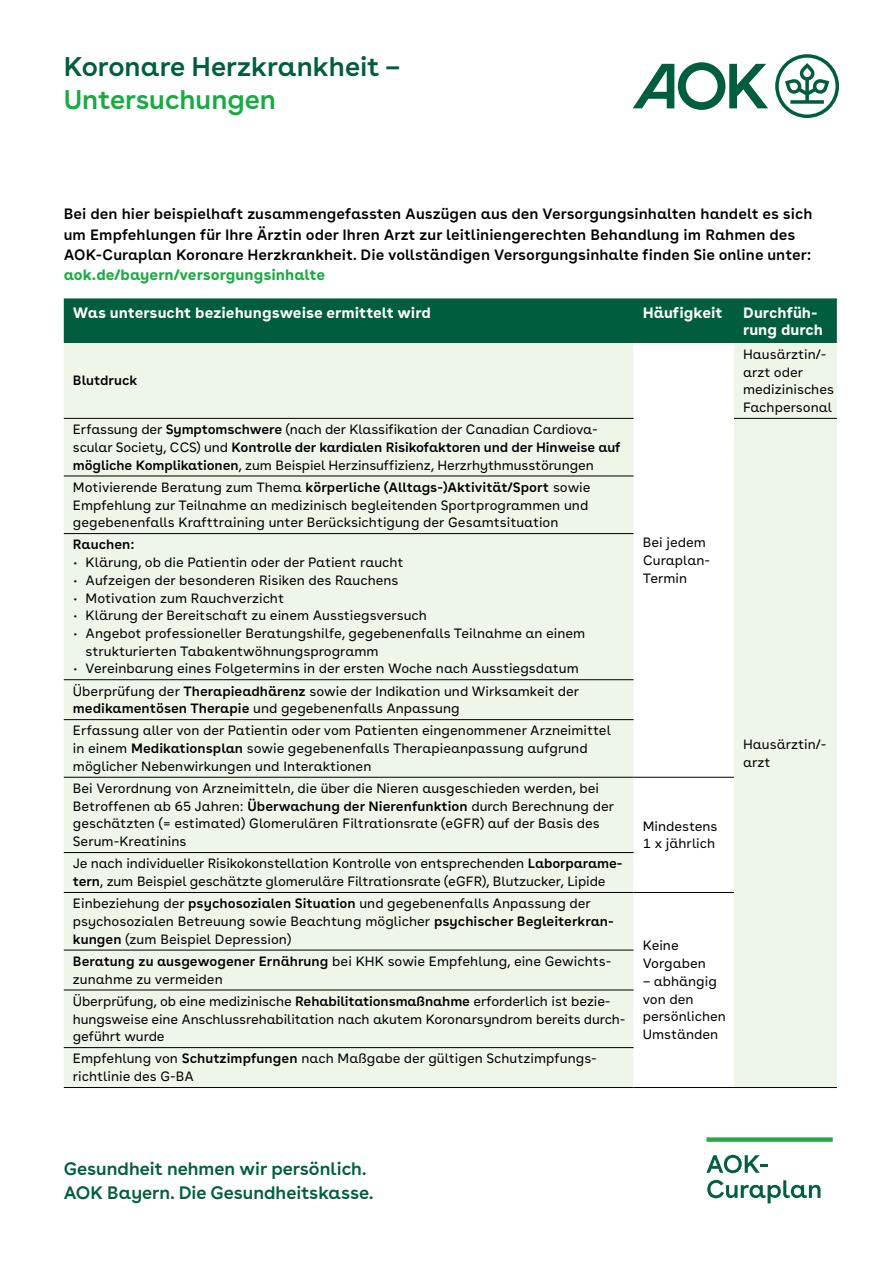
<style>
.page{position:relative;width:893px;height:1263px;background:#fff}
.page>*{position:absolute;margin:0;border:0;box-sizing:border-box;transform-origin:0 0}
.Innen-_und_Rückseite_H1_-_Kopfzeile_18pt{font:600 27px/32.8px "AOK Buenos Aires";color:#005e3f}
.t1{font:600 18px/24.3px "AOK Buenos Aires";color:#005e3f}
.Innen-_und_Rückseite_P_-_Copy_9pt_135{font:600 15px/20.2px "AOK Buenos Aires Text";color:#000}
.Tabelle_P_-_Tabelle_Kopfzeile_9pt_135{font:700 15px/16.5px "AOK Buenos Aires Text";color:#fff}
.Innen-_und_Rückseite_P_-_Copy_9pt_135-2{font:700 15px "AOK Buenos Aires Text";color:#18ab42}
.Tabelle_P_-_Tabelle_Aufzählung_9pt_135_K{font:13.5px/17.7px "AOK Buenos Aires Text";color:#000}
.Tabelle_P_-_Tabelle_Aufzählung_9pt_135_K-2{font:600 13.5px "AOK Buenos Aires Text";color:#000}
.s1{color:#18ab42}
.s2{font-weight:600}
</style>
<div class="page">
<svg style="left:706px;top:1155px;width:62px;height:18px"></svg>
<svg style="left:707px;top:1180px;width:113px;height:23px"></svg>
<svg style="left:706px;top:1137px;width:127px;height:5px"></svg>
<svg style="left:633px;top:54px;width:206px;height:64px"></svg>
<div style="left:64px;top:298px;width:773px;height:45px;background:#005e3f"></div>
<div style="left:64px;top:343px;width:570px;height:744px;background:#eef5e9"></div>
<div style="left:734px;top:343px;width:103px;height:744px;background:#eef5e9"></div>
<hr style="left:734px;top:418px;width:103px;height:1px;background:#000">
<hr style="left:634px;top:777px;width:100px;height:1px;background:#000">
<hr style="left:634px;top:892px;width:100px;height:1px;background:#000">
<hr style="left:634px;top:1087px;width:100px;height:1px;background:#000">
<hr style="left:734px;top:1087px;width:103px;height:1px;background:#000">
<hr style="left:64px;top:418px;width:570px;height:1px;background:#000">
<hr style="left:64px;top:476px;width:570px;height:1px;background:#000">
<hr style="left:64px;top:533px;width:570px;height:1px;background:#000">
<hr style="left:64px;top:679px;width:570px;height:1px;background:#000">
<hr style="left:64px;top:719px;width:570px;height:1px;background:#000">
<hr style="left:64px;top:777px;width:570px;height:1px;background:#000">
<hr style="left:64px;top:852px;width:570px;height:1px;background:#000">
<hr style="left:64px;top:892px;width:570px;height:1px;background:#000">
<hr style="left:64px;top:950px;width:570px;height:1px;background:#000">
<hr style="left:64px;top:990px;width:570px;height:1px;background:#000">
<hr style="left:64px;top:1047px;width:570px;height:1px;background:#000">
<hr style="left:64px;top:1087px;width:570px;height:1px;background:#000">
<h1 class="Innen-_und_Rückseite_H1_-_Kopfzeile_18pt" style="left:64px;top:47px;width:338px">Koronare Herzkrankheit –<br><span class="s1">Untersuchungen</span></h1>
<p class="Innen-_und_Rückseite_P_-_Copy_9pt_135" style="left:64px;top:203px;width:750px">Bei den hier beispielhaft zusammengefassten Auszügen aus den Versorgungsinhalten handelt es sich um Empfehlungen für Ihre Ärztin oder Ihren Arzt zur leitliniengerechten Behandlung im Rahmen des<br>AOK-Curaplan Koronare Herzkrankheit. Die vollständigen Versorgungsinhalte finden Sie online unter:</p>
<p class="Innen-_und_Rückseite_P_-_Copy_9pt_135-2" style="left:64px;top:262px;width:263px">aok.de/bayern/versorgungsinhalte</p>
<p class="Tabelle_P_-_Tabelle_Kopfzeile_9pt_135" style="left:73px;top:303px;width:360px">Was untersucht beziehungsweise ermittelt wird</p>
<p class="Tabelle_P_-_Tabelle_Kopfzeile_9pt_135" style="left:643px;top:303px;width:81px">Häufigkeit</p>
<p class="Tabelle_P_-_Tabelle_Kopfzeile_9pt_135" style="left:743px;top:303px;width:82px">Durchfüh&shy;rung durch</p>
<p class="Tabelle_P_-_Tabelle_Aufzählung_9pt_135_K-2" style="left:73px;top:369px;width:66px">Blutdruck</p>
<p class="Tabelle_P_-_Tabelle_Aufzählung_9pt_135_K" style="left:743px;top:344px;width:93px">Hausärztin/- arzt oder medizinisches<br>Fachpersonal</p>
<p class="Tabelle_P_-_Tabelle_Aufzählung_9pt_135_K" style="left:73px;top:419px;width:549px">Erfassung der <span class="s2">Symptomschwere</span> (nach der Klassifikation der Canadian Cardiova&shy;scular Society, CCS) und <span class="s2">Kontrolle der kardialen Risikofaktoren und der Hinweise auf mögliche Komplikationen</span>, zum Beispiel Herzinsuffizienz, Herzrhythmusstörungen</p>
<p class="Tabelle_P_-_Tabelle_Aufzählung_9pt_135_K" style="left:73px;top:477px;width:519px">Motivierende Beratung zum Thema <span class="s2">körperliche (Alltags-)Aktivität/Sport</span> sowie<br>Empfehlung zur Teilnahme an medizinisch begleitenden Sportprogrammen und gegebenenfalls Krafttraining unter Berücksichtigung der Gesamtsituation</p>
<p class="Tabelle_P_-_Tabelle_Aufzählung_9pt_135_K-2" style="left:73px;top:533px;width:63px">Rauchen:</p>
<p class="Tabelle_P_-_Tabelle_Aufzählung_9pt_135_K" style="left:74px;top:552px;width:331px">• Klärung, ob die Patientin oder der Patient raucht</p>
<p class="Tabelle_P_-_Tabelle_Aufzählung_9pt_135_K" style="left:74px;top:570px;width:326px">• Aufzeigen der besonderen Risiken des Rauchens</p>
<p class="Tabelle_P_-_Tabelle_Aufzählung_9pt_135_K" style="left:74px;top:588px;width:212px">• Motivation zum Rauchverzicht</p>
<p class="Tabelle_P_-_Tabelle_Aufzählung_9pt_135_K" style="left:74px;top:605px;width:355px">• Klärung der Bereitschaft zu einem Ausstiegsversuch</p>
<p class="Tabelle_P_-_Tabelle_Aufzählung_9pt_135_K" style="left:86px;top:623px;width:501px;text-indent:-12px">• Angebot professioneller Beratungshilfe, gegebenenfalls Teilnahme an einem strukturierten Tabakentwöhnungsprogramm</p>
<p class="Tabelle_P_-_Tabelle_Aufzählung_9pt_135_K" style="left:74px;top:658px;width:507px">• Vereinbarung eines Folgetermins in der ersten Woche nach Ausstiegsdatum</p>
<p class="Tabelle_P_-_Tabelle_Aufzählung_9pt_135_K" style="left:73px;top:681px;width:508px">Überprüfung der <span class="s2">Therapieadhärenz</span> sowie der Indikation und Wirksamkeit der <span class="s2">medikamentösen Therapie</span> und gegebenenfalls Anpassung</p>
<p class="Tabelle_P_-_Tabelle_Aufzählung_9pt_135_K" style="left:73px;top:721px;width:540px">Erfassung aller von der Patientin oder vom Patienten eingenommener Arzneimittel in einem <span class="s2">Medikationsplan</span> sowie gegebenenfalls Therapieanpassung aufgrund möglicher Nebenwirkungen und Interaktionen</p>
<p class="Tabelle_P_-_Tabelle_Aufzählung_9pt_135_K" style="left:73px;top:778px;width:543px">Bei Verordnung von Arzneimitteln, die über die Nieren ausgeschieden werden, bei Betroffenen ab 65 Jahren: <span class="s2">Überwachung der Nierenfunktion</span> durch Berechnung der geschätzten (= estimated) Glomerulären Filtrationsrate (eGFR) auf der Basis des Serum-Kreatinins</p>
<p class="Tabelle_P_-_Tabelle_Aufzählung_9pt_135_K" style="left:73px;top:853px;width:551px">Je nach individueller Risikokonstellation Kontrolle von entsprechenden <span class="s2">Laborparame&shy;tern</span>, zum Beispiel geschätzte glomeruläre Filtrationsrate (eGFR), Blutzucker, Lipide</p>
<p class="Tabelle_P_-_Tabelle_Aufzählung_9pt_135_K" style="left:73px;top:893px;width:542px">Einbeziehung der <span class="s2">psychosozialen Situation</span> und gegebenenfalls Anpassung der psychosozialen Betreuung sowie Beachtung möglicher <span class="s2">psychischer Begleiterkran&shy;kungen</span> (zum Beispiel Depression)</p>
<p class="Tabelle_P_-_Tabelle_Aufzählung_9pt_135_K" style="left:73px;top:951px;width:540px"><span class="s2">Beratung zu ausgewogener Ernährung</span> bei KHK sowie Empfehlung, eine Gewichts&shy;zunahme zu vermeiden</p>
<p class="Tabelle_P_-_Tabelle_Aufzählung_9pt_135_K" style="left:73px;top:991px;width:554px">Überprüfung, ob eine medizinische <span class="s2">Rehabilitationsmaßnahme</span> erforderlich ist bezie&shy;hungsweise eine Anschlussrehabilitation nach akutem Koronarsyndrom bereits durch&shy;geführt wurde</p>
<p class="Tabelle_P_-_Tabelle_Aufzählung_9pt_135_K" style="left:73px;top:1049px;width:525px">Empfehlung von <span class="s2">Schutzimpfungen</span> nach Maßgabe der gültigen Schutzimpfungs&shy;richtlinie des G-BA</p>
<p class="Tabelle_P_-_Tabelle_Aufzählung_9pt_135_K" style="left:643px;top:532px;width:69px">Bei jedem<br>Curaplan-<br>Termin</p>
<p class="Tabelle_P_-_Tabelle_Aufzählung_9pt_135_K" style="left:643px;top:816px;width:76px">Mindestens<br>1 x jährlich</p>
<p class="Tabelle_P_-_Tabelle_Aufzählung_9pt_135_K" style="left:643px;top:936px;width:65px">Keine<br>Vorgaben</p>
<p class="Tabelle_P_-_Tabelle_Aufzählung_9pt_135_K" style="left:643px;top:971px;width:85px">– abhängig von den persönlichen<br>Umständen</p>
<p class="Tabelle_P_-_Tabelle_Aufzählung_9pt_135_K" style="left:743px;top:734px;width:85px">Hausärztin/- arzt</p>
<h2 class="t1" style="left:64px;top:1155px;width:311px">Gesundheit nehmen wir persönlich.<br>AOK Bayern. Die Gesundheitskasse.</h2>
</div>
